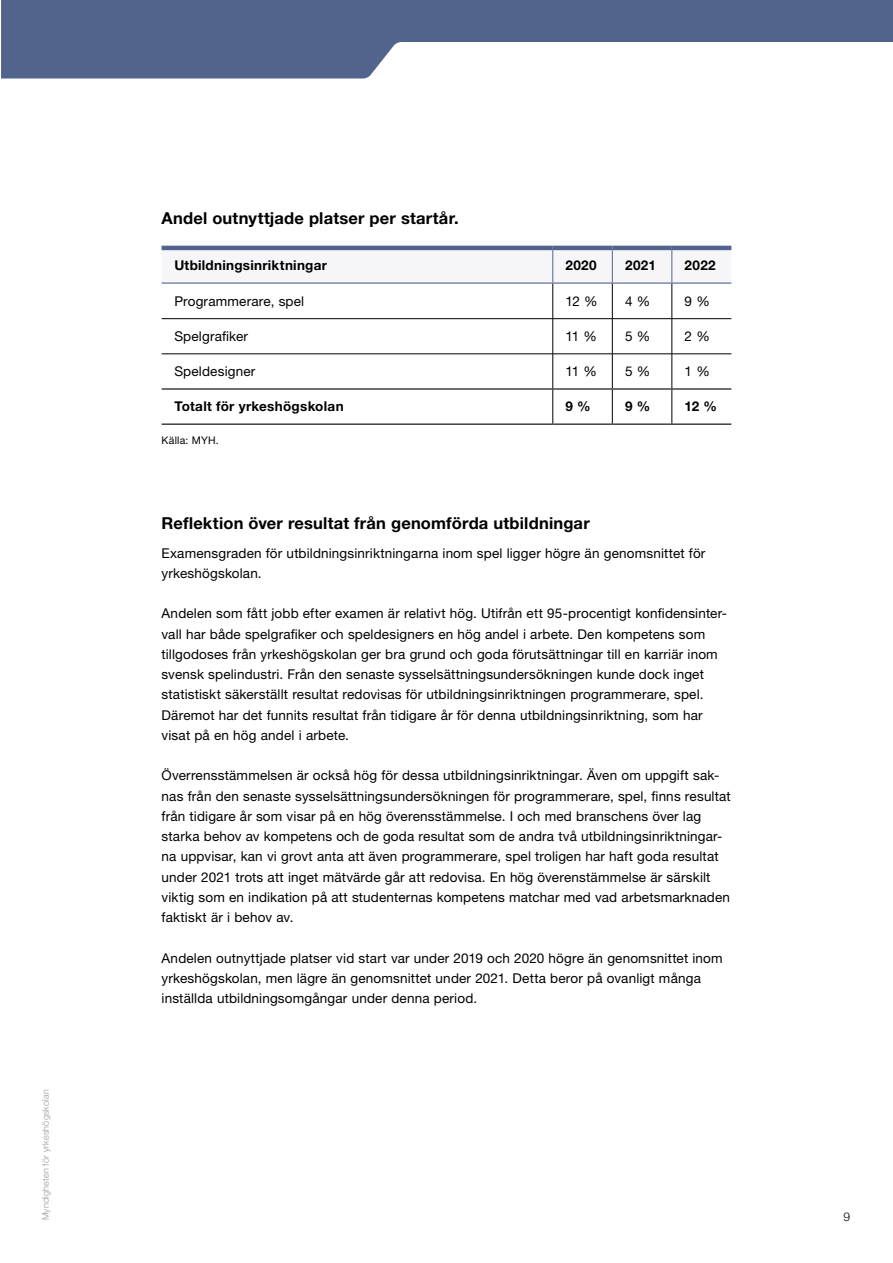
<style>
.page{position:relative;width:893px;height:1263px;background:#fff}
.page>*{position:absolute;margin:0;border:0;box-sizing:border-box;transform-origin:0 0}
.t1{font:700 16.5px "Helvetica Neue LT Std";letter-spacing:.01em;color:#000}
.t2{font:13.5px/20.2px "Helvetica Neue LT Std";letter-spacing:.01em;color:#000}
.h3tabellrubrik{font:700 13.5px "Helvetica Neue LT Std";letter-spacing:.02em;color:#000}
.t3{font:300 12px "Helvetica Neue LT Std";color:#000}
.t4{font:10.5px "Helvetica Neue LT Std";letter-spacing:.02em;color:#000}
.t5{font:300 9px "Helvetica Neue LT Std";letter-spacing:.025em;color:#9a9998}
</style>
<div class="page">
<svg style="left:1px;top:0;width:892px;height:79px;fill:#52648d"></svg>
<div style="left:162px;top:250px;width:569px;height:32px;background:#f6f6f8"></div>
<hr style="left:162px;top:246px;width:391px;height:4px;background:#52648d">
<hr style="left:553px;top:246px;width:59px;height:4px;background:#52648d">
<hr style="left:612px;top:246px;width:60px;height:4px;background:#52648d">
<hr style="left:672px;top:246px;width:59px;height:4px;background:#52648d">
<hr style="left:553px;top:250px;width:1px;height:32px;background:#52648d">
<hr style="left:612px;top:250px;width:1px;height:32px;background:#52648d">
<hr style="left:672px;top:250px;width:1px;height:32px;background:#52648d">
<hr style="left:162px;top:282px;width:391px;height:2px;background:#52648d">
<hr style="left:553px;top:282px;width:59px;height:2px;background:#52648d">
<hr style="left:612px;top:282px;width:60px;height:2px;background:#52648d">
<hr style="left:672px;top:282px;width:59px;height:2px;background:#52648d">
<hr style="left:553px;top:284px;width:1px;height:35px;background:#000">
<hr style="left:612px;top:284px;width:1px;height:35px;background:#000">
<hr style="left:672px;top:284px;width:1px;height:35px;background:#000">
<hr style="left:162px;top:318px;width:391px;height:1px;background:#000">
<hr style="left:553px;top:318px;width:59px;height:1px;background:#000">
<hr style="left:553px;top:319px;width:1px;height:35px;background:#000">
<hr style="left:612px;top:318px;width:60px;height:1px;background:#000">
<hr style="left:612px;top:319px;width:1px;height:35px;background:#000">
<hr style="left:672px;top:318px;width:59px;height:1px;background:#000">
<hr style="left:672px;top:319px;width:1px;height:35px;background:#000">
<hr style="left:162px;top:354px;width:391px;height:1px;background:#000">
<hr style="left:553px;top:354px;width:59px;height:1px;background:#000">
<hr style="left:553px;top:354px;width:1px;height:34px;background:#000">
<hr style="left:612px;top:354px;width:60px;height:1px;background:#000">
<hr style="left:612px;top:354px;width:1px;height:34px;background:#000">
<hr style="left:672px;top:354px;width:59px;height:1px;background:#000">
<hr style="left:672px;top:354px;width:1px;height:34px;background:#000">
<hr style="left:553px;top:390px;width:1px;height:34px;background:#000">
<hr style="left:612px;top:390px;width:1px;height:34px;background:#000">
<hr style="left:672px;top:390px;width:1px;height:34px;background:#000">
<hr style="left:162px;top:388px;width:391px;height:2px;background:#000">
<hr style="left:553px;top:388px;width:59px;height:2px;background:#000">
<hr style="left:612px;top:388px;width:60px;height:2px;background:#000">
<hr style="left:672px;top:388px;width:59px;height:2px;background:#000">
<hr style="left:162px;top:424px;width:391px;height:1px;background:#000">
<hr style="left:553px;top:424px;width:59px;height:1px;background:#000">
<hr style="left:612px;top:424px;width:60px;height:1px;background:#000">
<hr style="left:672px;top:424px;width:59px;height:1px;background:#000">
<p class="t5" style="left:40px;top:1220px;width:133px;rotate:-90deg">Myndigheten för yrkeshögskolan</p>
<h3 class="t1" style="left:162px;top:208px;width:299px">Andel outnyttjade platser per startår.</h3>
<h3 class="h3tabellrubrik" style="left:174px;top:257px;width:154px">Utbildningsinriktningar</h3>
<h3 class="h3tabellrubrik" style="left:566px;top:257px;width:33px">2020</h3>
<h3 class="h3tabellrubrik" style="left:625px;top:257px;width:32px">2021</h3>
<h3 class="h3tabellrubrik" style="left:685px;top:257px;width:33px">2022</h3>
<p class="t2" style="left:174px;top:291px;width:131px">Programmerare, spel</p>
<p class="t2" style="left:566px;top:291px;width:34px">12 %</p>
<p class="t2" style="left:625px;top:291px;width:27px">4 %</p>
<p class="t2" style="left:685px;top:291px;width:27px">9 %</p>
<p class="t2" style="left:174px;top:326px;width:75px">Spelgrafiker</p>
<p class="t2" style="left:566px;top:326px;width:33px">11 %</p>
<p class="t2" style="left:625px;top:326px;width:27px">5 %</p>
<p class="t2" style="left:685px;top:326px;width:27px">2 %</p>
<p class="t2" style="left:174px;top:361px;width:83px">Speldesigner</p>
<p class="t2" style="left:566px;top:361px;width:33px">11 %</p>
<p class="t2" style="left:625px;top:361px;width:27px">5 %</p>
<p class="t2" style="left:685px;top:361px;width:27px">1 %</p>
<p class="h3tabellrubrik" style="left:174px;top:398px;width:171px">Totalt för yrkeshögskolan</p>
<p class="h3tabellrubrik" style="left:566px;top:398px;width:27px">9 %</p>
<p class="h3tabellrubrik" style="left:625px;top:398px;width:27px">9 %</p>
<p class="h3tabellrubrik" style="left:685px;top:398px;width:34px">12 %</p>
<p class="t4" style="left:162px;top:434px;width:59px">Källa: MYH.</p>
<h3 class="t1" style="left:162px;top:513px;width:430px">Reflektion över resultat från genomförda utbildningar</h3>
<p class="t2" style="left:162px;top:543px;width:545px">Examensgraden för utbildningsinriktningarna inom spel ligger högre än genomsnittet för yrkeshögskolan.</p>
<p class="t2" style="left:162px;top:603px;width:567px">Andelen som fått jobb efter examen är relativt hög. Utifrån ett 95-procentigt konfidensinter-</p>
<p class="t2" style="left:162px;top:624px;width:558px">vall har både spelgrafiker och speldesigners en hög andel i arbete. Den kompetens som tillgodoses från yrkeshögskolan ger bra grund och goda förutsättningar till en karriär inom svensk spelindustri. Från den senaste sysselsättningsundersökningen kunde dock inget statistiskt säkerställt resultat redovisas för utbildningsinriktningen programmerare, spel.</p>
<p class="t2" style="left:162px;top:705px;width:543px">Däremot har det funnits resultat från tidigare år för denna utbildningsinriktning, som har visat på en hög andel i arbete.</p>
<p class="t2" style="left:162px;top:765px;width:571px">Överrensstämmelsen är också hög för dessa utbildningsinriktningar. Även om uppgift sak&shy;nas från den senaste sysselsättningsundersökningen för programmerare, spel, finns resultat från tidigare år som visar på en hög överensstämmelse. I och med branschens över lag starka behov av kompetens och de goda resultat som de andra två utbildningsinriktningar&shy;na uppvisar, kan vi grovt anta att även programmerare, spel troligen har haft goda resultat under 2021 trots att inget mätvärde går att redovisa. En hög överenstämmelse är särskilt viktig som en indikation på att studenternas kompetens matchar med vad arbetsmarknaden faktiskt är i behov av.</p>
<p class="t2" style="left:162px;top:948px;width:563px">Andelen outnyttjade platser vid start var under 2019 och 2020 högre än genomsnittet inom yrkeshögskolan, men lägre än genomsnittet under 2021. Detta beror på ovanligt många inställda utbildningsomgångar under denna period.</p>
<p class="t3" style="left:844px;top:1209px;width:8px">9</p>
</div>
